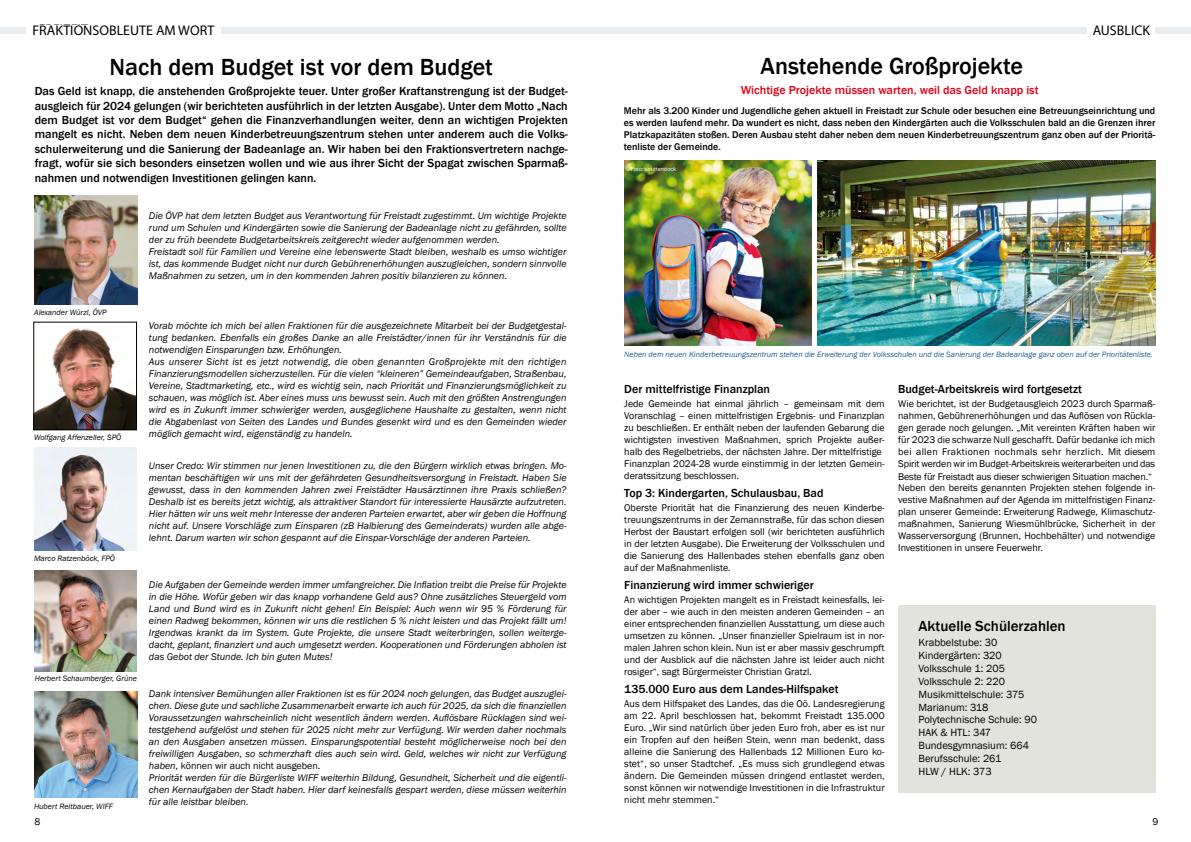
<style>
.page{position:relative;width:1191px;height:842px;background:#fff}
.page>*{position:absolute;margin:0;border:0;box-sizing:border-box;transform-origin:0 0}
.t1{font:500 24px "Franklin Gothic";color:#000}
.t2{font:500 15px "Franklin Gothic";color:#000}
.t3{font:14px "Myriad Pro";color:#000}
.t4{font:500 12px/14.4px "Franklin Gothic";color:#000;text-align:justify}
.t5{font:500 12px "Franklin Gothic";color:#e2001a}
.t6{font:10.7px/12.8px "Franklin Gothic";color:#000}
.t7{font:italic 10px/12px "Franklin Gothic";color:#000}
.t8{font:10px/12px "Franklin Gothic";color:#000;text-align:justify}
.t9{font:500 10px/12px "Franklin Gothic";color:#000;text-align:justify}
.t10{font:italic 8px "Franklin Gothic";color:#1e5f93}
.t11{font:italic 8px "Franklin Gothic";color:#000}
.t12{font:6px "Franklin Gothic";color:#fff}
.s1{font-style:normal}
</style>
<div class="page">
<div style="left:0;top:27px;width:596px;height:7px;background:#e9ecee"></div>
<div style="left:596px;top:27px;width:595px;height:7px;background:#e9ecee"></div>
<div style="left:898px;top:605px;width:257px;height:187px;background:#e3e3dd"></div>
<div style="left:1087px;top:24px;width:68px;height:16px;background:#fff"></div>
<div style="left:26px;top:25px;width:194px;height:17px;background:#fff"></div>
<img style="left:34px;top:195px;width:103px;height:110px">
<img style="left:34px;top:691px;width:103px;height:107px">
<img style="left:36px;top:328px;width:99px;height:100px">
<div style="left:34px;top:322px;width:103px;height:108px;border:1px solid #000"></div>
<img style="left:35px;top:570px;width:102px;height:101px">
<img style="left:35px;top:448px;width:102px;height:103px">
<img style="left:624px;top:160px;width:187px;height:185px">
<img style="left:817px;top:160px;width:338px;height:185px">
<h3 class="t3" style="left:39px;top:21px;width:51px">FREIZEIT</h3>
<h3 class="t3" style="left:1092px;top:21px;width:59px">AUSBLICK</h3>
<h3 class="t3" style="left:32px;top:22px;width:183px">FRAKTIONSOBLEUTE AM WORT</h3>
<h1 class="t1" style="left:110px;top:52px;width:385px">Nach dem Budget ist vor dem Budget</h1>
<p class="t4" style="left:35px;top:84px;width:534px">Das Geld ist knapp, die anstehenden Großprojekte teuer. Unter großer Kraftanstrengung ist der Budget&shy;ausgleich für 2024 gelungen (wir berichteten ausführlich in der letzten Ausgabe). Unter dem Motto „Nach dem Budget ist vor dem Budget“ gehen die Finanzverhandlungen weiter, denn an wichtigen Projekten mangelt es nicht. Neben dem neuen Kinderbetreuungszentrum stehen unter anderem auch die Volks&shy;schulerweiterung und die Sanierung der Badeanlage an. Wir haben bei den Fraktionsvertretern nachge&shy;fragt, wofür sie sich besonders einsetzen wollen und wie aus ihrer Sicht der Spagat zwischen Sparmaß&shy;nahmen und notwendigen Investitionen gelingen kann.</p>
<p class="t11" style="left:34px;top:307px;width:74px">Alexander Würzl, ÖVP</p>
<p class="t11" style="left:34px;top:433px;width:89px">Wolfgang Affenzeller, SPÖ</p>
<p class="t11" style="left:34px;top:554px;width:82px">Marco Ratzenböck, FPÖ</p>
<p class="t11" style="left:35px;top:673px;width:104px">Herbert Schaumberger, Grüne</p>
<p class="t11" style="left:34px;top:801px;width:80px">Hubert Reitbauer, WIFF</p>
<p class="t7" style="left:149px;top:209px;width:419px">Die ÖVP hat dem letzten Budget aus Verantwortung für Freistadt zugestimmt. Um wichtige Projekte rund um Schulen und Kindergärten sowie die Sanierung der Badeanlage nicht zu gefährden, sollte der zu früh beendete Budgetarbeitskreis zeitgerecht wieder aufgenommen werden.<br>Freistadt soll für Familien und Vereine eine lebenswerte Stadt bleiben, weshalb es umso wichtiger ist, das kommende Budget nicht nur durch Gebührenerhöhungen auszugleichen, sondern sinnvolle Maßnahmen zu setzen, um in den kommenden Jahren positiv bilanzieren zu können.</p>
<p class="t7" style="left:149px;top:319px;width:419px">Vorab möchte ich mich bei allen Fraktionen für die ausgezeichnete Mitarbeit bei der Budgetgestal&shy;tung bedanken. Ebenfalls ein großes Danke an alle Freistädter/innen für ihr Verständnis für die notwendigen Einsparungen bzw. Erhöhungen.<br>Aus unserer Sicht ist es jetzt notwendig, die oben genannten Großprojekte mit den richtigen Finanzierungsmodellen sicherzustellen. Für die vielen “kleineren” Gemeindeaufgaben, Straßenbau, Vereine, Stadtmarketing, etc., wird es wichtig sein, nach Priorität und Finanzierungsmöglichkeit zu schauen, was möglich ist. Aber eines muss uns bewusst sein. Auch mit den größten Anstrengungen wird es in Zukunft immer schwieriger werden, ausgeglichene Haushalte zu gestalten, wenn nicht die Abgabenlast von Seiten des Landes und Bundes gesenkt wird und es den Gemeinden wieder möglich gemacht wird, eigenständig zu handeln.</p>
<p class="t7" style="left:149px;top:460px;width:419px;text-align:justify">Unser Credo: Wir stimmen nur jenen Investitionen zu, die den Bürgern wirklich etwas bringen. Mo&shy;mentan beschäftigen wir uns mit der gefährdeten Gesundheitsversorgung in Freistadt. Haben Sie gewusst, dass in den kommenden Jahren zwei Freistädter Hausärztinnen ihre Praxis schließen?<br>Deshalb ist es bereits jetzt wichtig, als attraktiver Standort für interessierte Hausärzte aufzutreten.<br>Hier hätten wir uns weit mehr Interesse der anderen Parteien erwartet, aber wir geben die Hoffnung nicht auf. Unsere Vorschläge zum Einsparen (zB Halbierung des Gemeinderats) wurden alle abge&shy;lehnt. Darum warten wir schon gespannt auf die Einspar-Vorschläge der anderen Parteien.</p>
<p class="t7" style="left:149px;top:578px;width:419px;text-align:justify">Die Aufgaben der Gemeinde werden immer umfangreicher. Die Inflation treibt die Preise für Projekte in die Höhe. Wofür geben wir das knapp vorhandene Geld aus? Ohne zusätzliches Steuergeld vom Land und Bund wird es in Zukunft nicht gehen! Ein Beispiel: Auch wenn wir 95 % Förderung für einen Radweg bekommen, können wir uns die restlichen 5 % nicht leisten und das Projekt fällt um!<br>Irgendwas krankt da im System. Gute Projekte, die unsere Stadt weiterbringen, sollen weiterge&shy;dacht, geplant, finanziert und auch umgesetzt werden. Kooperationen und Förderungen abholen ist das Gebot der Stunde. Ich bin guten Mutes!</p>
<p class="t7" style="left:149px;top:688px;width:419px">Dank intensiver Bemühungen aller Fraktionen ist es für 2024 noch gelungen, das Budget auszuglei&shy;chen. Diese gute und sachliche Zusammenarbeit erwarte ich auch für 2025, da sich die finanziellen Voraussetzungen wahrscheinlich nicht wesentlich ändern werden. Auflösbare Rücklagen sind wei&shy;testgehend aufgelöst und stehen für 2025 nicht mehr zur Verfügung. Wir werden daher nochmals an den Ausgaben ansetzen müssen. Einsparungspotential besteht möglicherweise noch bei den freiwilligen Ausgaben, so schmerzhaft dies auch sein wird. Geld, welches wir nicht zur Verfügung haben, <span class="s1">können wir auch nicht ausgeben.<br></span>Priorität werden für die Bürgerliste WIFF weiterhin Bildung, Gesundheit, Sicherheit und die eigentli&shy;chen Kernaufgaben der Stadt haben. Hier darf keinesfalls gespart werden, diese müssen weiterhin für alle leistbar bleiben.</p>
<h1 class="t1" style="left:760px;top:51px;width:264px">Anstehende Großprojekte</h1>
<p class="t5" style="left:740px;top:83px;width:299px">Wichtige Projekte müssen warten, weil das Geld knapp ist</p>
<p class="t9" style="left:624px;top:105px;width:533px">Mehr als 3.200 Kinder und Jugendliche gehen aktuell in Freistadt zur Schule oder besuchen eine Betreuungseinrichtung und es werden laufend mehr. Da wundert es nicht, dass neben den Kindergärten auch die Volksschulen bald an die Grenzen ihrer Platzkapazitäten stoßen. Deren Ausbau steht daher neben dem neuen Kinderbetreuungszentrum ganz oben auf der Prioritä&shy;tenliste der Gemeinde.</p>
<p class="t12" style="left:631px;top:166px;width:47px">Foto: shutterstock</p>
<p class="t10" style="left:624px;top:349px;width:530px">Neben dem neuen Kinderbetreuungszentrum stehen die Erweiterung der Volksschulen und die Sanierung der Badeanlage ganz oben auf der Prioritätenliste.</p>
<p class="t4" style="left:624px;top:382px;width:147px">Der mittelfristige Finanzplan</p>
<p class="t8" style="left:624px;top:398px;width:262px;text-align:left">Jede Gemeinde hat einmal jährlich – gemeinsam mit dem Voranschlag – einen mittelfristigen Ergebnis- und Finanzplan zu beschließen. Er enthält neben der laufenden Gebarung die wichtigsten investiven Maßnahmen, sprich Projekte außer&shy;halb des Regelbetriebs, der nächsten Jahre. Der mittelfristige Finanzplan 2024-28 wurde einstimmig in der letzten Gemein&shy;deratssitzung beschlossen.</p>
<p class="t4" style="left:624px;top:486px;width:201px">Top 3: Kindergarten, Schulausbau, Bad</p>
<p class="t8" style="left:624px;top:502px;width:262px">Oberste Priorität hat die Finanzierung des neuen Kinderbe&shy;treuungszentrums in der Zemannstraße, für das schon diesen Herbst der Baustart erfolgen soll (wir berichteten ausführlich in der letzten Ausgabe). Die Erweiterung der Volksschulen und die Sanierung des Hallenbades stehen ebenfalls ganz oben auf der Maßnahmenliste.</p>
<p class="t4" style="left:624px;top:578px;width:191px">Finanzierung wird immer schwieriger</p>
<p class="t8" style="left:624px;top:594px;width:262px">An wichtigen Projekten mangelt es in Freistadt keinesfalls, lei&shy;der aber – wie auch in den meisten anderen Gemeinden – an einer entsprechenden finanziellen Ausstattung, um diese auch umsetzen zu können. „Unser finanzieller Spielraum ist in nor&shy;malen Jahren schon klein. Nun ist er aber massiv geschrumpft und der Ausblick auf die nächsten Jahre ist leider auch nicht rosiger“, sagt Bürgermeister Christian Gratzl.</p>
<p class="t4" style="left:624px;top:682px;width:216px">135.000 Euro aus dem Landes-Hilfspaket</p>
<p class="t8" style="left:624px;top:698px;width:262px">Aus dem Hilfspaket des Landes, das die Oö. Landesregierung am 22. April beschlossen hat, bekommt Freistadt 135.000<br>Euro. „Wir sind natürlich über jeden Euro froh, aber es ist nur ein Tropfen auf den heißen Stein, wenn man bedenkt, dass alleine die Sanierung des Hallenbads 12 Millionen Euro ko&shy;stet“, so unser Stadtchef. „Es muss sich grundlegend etwas ändern. Die Gemeinden müssen dringend entlastet werden, sonst können wir notwendige Investitionen in die Infrastruktur nicht mehr stemmen.“</p>
<p class="t4" style="left:898px;top:382px;width:185px">Budget-Arbeitskreis wird fortgesetzt</p>
<p class="t8" style="left:898px;top:398px;width:259px">Wie berichtet, ist der Budgetausgleich 2023 durch Sparmaß&shy;nahmen, Gebührenerhöhungen und das Auflösen von Rückla&shy;gen gerade noch gelungen. „Mit vereinten Kräften haben wir für 2023 die schwarze Null geschafft. Dafür bedanke ich mich bei allen Fraktionen nochmals sehr herzlich. Mit diesem Spirit werden wir im Budget-Arbeitskreis weiterarbeiten und das</p>
<p class="t8" style="left:898px;top:471px;width:259px;line-height:11px">Beste für Freistadt aus dieser schwierigen Situation machen.“<br>Neben den bereits genannten Projekten stehen folgende in-</p>
<p class="t8" style="left:898px;top:494px;width:259px">vestive Maßnahmen auf der Agenda im mittelfristigen Finanz&shy;plan unserer Gemeinde: Erweiterung Radwege, Klimaschutz&shy;maßnahmen, Sanierung Wiesmühlbrücke, Sicherheit in der Wasserversorgung (Brunnen, Hochbehälter) und notwendige Investitionen in unsere Feuerwehr.</p>
<h2 class="t2" style="left:918px;top:617px;width:149px">Aktuelle Schülerzahlen</h2>
<p class="t6" style="left:918px;top:637px;width:120px">Krabbelstube: 30<br>Kindergärten: 320<br>Volksschule 1: 205<br>Volksschule 2: 220<br>Musikmittelschule: 375<br>Marianum: 318<br>Polytechnische Schule: 90<br>HAK &amp; HTL: 347<br>Bundesgymnasium: 664<br>Berufsschule: 261<br>HLW / HLK: 373</p>
<p class="t8" style="left:34px;top:816px;width:7px">8</p>
<p class="t8" style="left:1152px;top:816px;width:7px">9</p>
</div>
